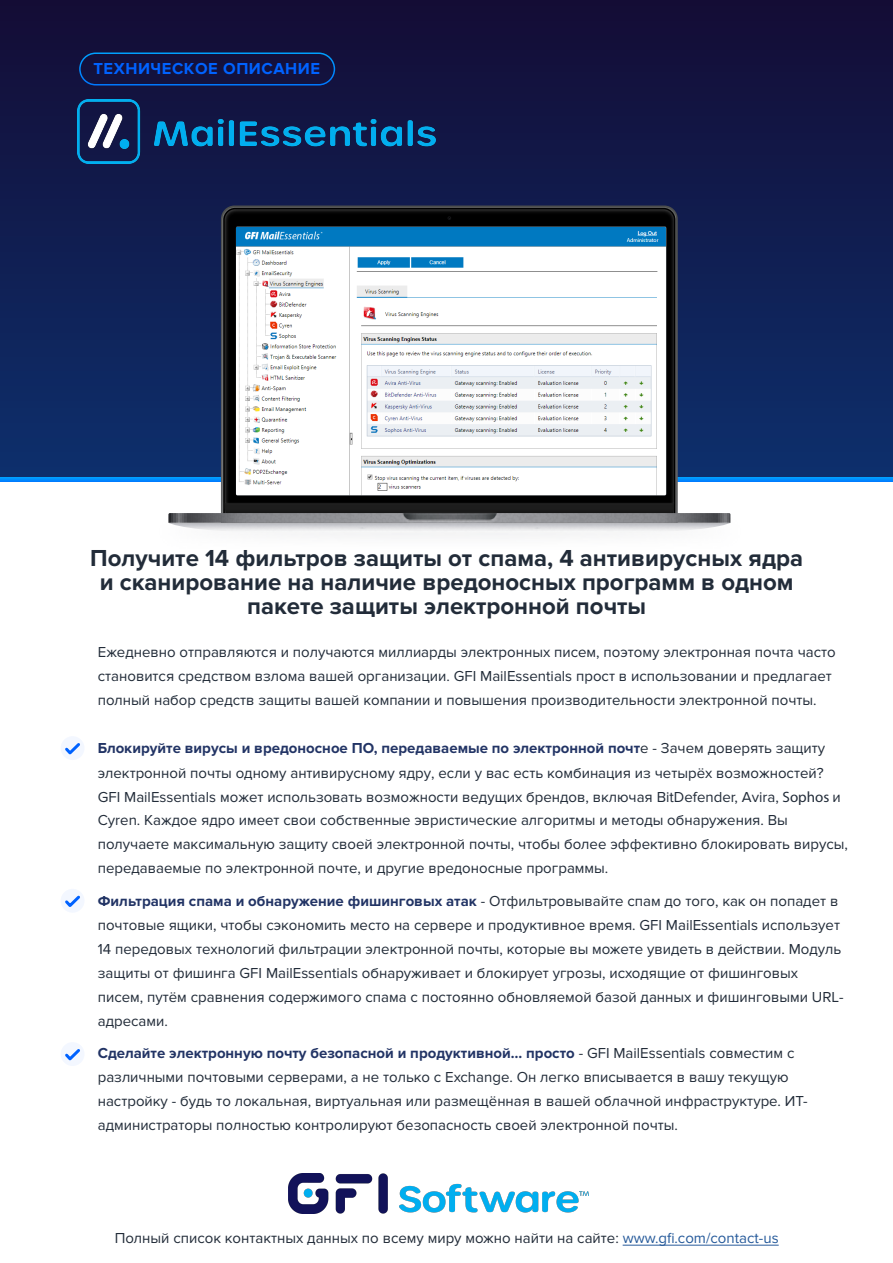
<style>
.page{position:relative;width:893px;height:1263px;background:#fff}
.page>*{position:absolute;margin:0;border:0;box-sizing:border-box;transform-origin:0 0}
.t1{font:700 24px/24px "Proxima Nova";color:#222c39;text-align:center}
.t2{font:700 16.5px "Proxima Nova";letter-spacing:.035em;color:#0062ff}
.t3{font:15px/24px "Proxima Nova";color:#222c39}
.s1{font-weight:700;color:#223465}
.s2{font-family:"Myriad Pro"}
.s3{color:#275b9b}
</style>
<div class="page">
<div style="left:0;top:0;width:893px;height:482px;background:linear-gradient(to bottom,#140c35,#0e306d)"></div>
<div style="left:0;top:477px;width:893px;height:5px;background:#008eff"></div>
<svg style="left:223px;top:208px;width:452px;height:295px;background:#0a0a0b"></svg>
<svg style="left:447px;top:216px;width:4px;height:4px"></svg>
<img style="left:236px;top:227px;width:430px;height:268px">
<svg style="left:168px;top:503px;width:562px;height:30px"></svg>
<img style="left:402px;top:513px;width:95px;height:8px">
<svg style="left:79px;top:52px;width:256px;height:34px;background:#111c4f"></svg>
<hr style="left:623px;top:1245px;width:156px;height:1px;background:#275b9b">
<div style="left:61px;top:736px;width:24px;height:24px;background:#f4f8ff"></div>
<svg style="left:62px;top:740px;width:21px;height:17px"></svg>
<div style="left:61px;top:889px;width:24px;height:24px;background:#f4f8ff"></div>
<svg style="left:62px;top:893px;width:21px;height:17px"></svg>
<div style="left:61px;top:1042px;width:24px;height:24px;background:#f3f7ff"></div>
<svg style="left:62px;top:1046px;width:21px;height:17px"></svg>
<img style="left:78px;top:100px;width:358px;height:63px">
<img style="left:289px;top:1173px;width:300px;height:40px">
<p class="t2" style="left:93px;top:59px;width:228px">ТЕХНИЧЕСКОЕ ОПИСАНИЕ</p>
<h1 class="t1" style="left:90px;top:547px;width:714px">Получите 14 фильтров защиты от спама, 4 антивирусных ядра и сканирование на наличие вредоносных программ в одном пакете защиты электронной почты</h1>
<p class="t3" style="left:98px;top:640px;width:739px">Ежедневно отправляются и получаются миллиарды электронных писем, поэтому электронная почта часто становится средством взлома вашей организации. GFI MailEssentials прост в использовании и предлагает полный набор средств защиты вашей компании и повышения производительности электронной почты.</p>
<p class="t3" style="left:98px;top:736px;width:752px"><span class="s1">Блокируйте вирусы и вредоносное ПО, передаваемые по электронной почт</span>е - Зачем доверять защиту электронной почты одному антивирусному ядру, если у вас есть комбинация из четырёх возможностей?<br>GFI MailEssentials может использовать возможности ведущих брендов, включая BitDefender, Avira, <span class="s2">Sophos</span> и Cyren. Каждое ядро имеет свои собственные эвристические алгоритмы и методы обнаружения. Вы получаете максимальную защиту своей электронной почты, чтобы более эффективно блокировать вирусы, передаваемые по электронной почте, и другие вредоносные программы.</p>
<p class="t3" style="left:98px;top:889px;width:747px"><span class="s1">Фильтрация спама и обнаружение фишинговых атак</span> - Отфильтровывайте спам до того, как он попадет в почтовые ящики, чтобы сэкономить место на сервере и продуктивное время. GFI MailEssentials использует 14 передовых технологий фильтрации электронной почты, которые вы можете увидеть в действии. Модуль защиты от фишинга GFI MailEssentials обнаруживает и блокирует угрозы, исходящие от фишинговых писем, путём сравнения содержимого спама с постоянно обновляемой базой данных и фишинговыми URL&shy;адресами.</p>
<p class="t3" style="left:98px;top:1041px;width:711px"><span class="s1">Сделайте электронную почту безопасной и продуктивной… просто</span> - GFI MailEssentials совместим с различными почтовыми серверами, а не только с Exchange. Он легко вписывается в вашу текущую настройку - будь то локальная, виртуальная или размещённая в вашей облачной инфраструктуре. ИТ&shy;администраторы полностью контролируют безопасность своей электронной почты.</p>
<p class="t3" style="left:115px;top:1226px;width:665px">Полный список контактных данных по всему миру можно найти на сайте: <span class="s3">www.gfi.com/contact-us</span></p>
</div>
